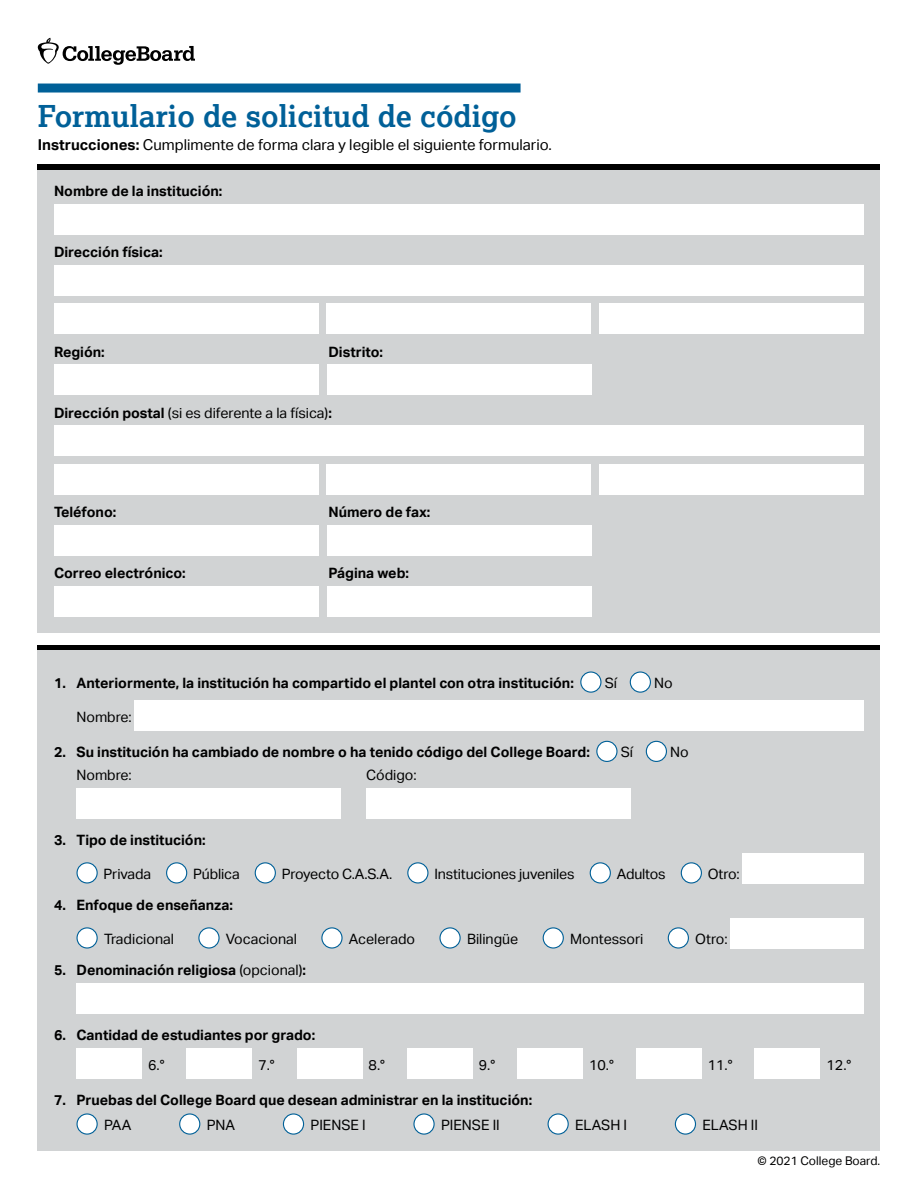
<style>
.page{position:relative;width:918px;height:1188px;background:#fff}
.page>*{position:absolute;margin:0;border:0;box-sizing:border-box;transform-origin:0 0}
.t1{font:700 30px "Lexia";color:#006098}
.t2{font:15px "Aktiv Grotesk";color:#000}
.t3{font:700 14.25px "Aktiv Grotesk";color:#000}
.t4{font:14.25px "Aktiv Grotesk";color:#000}
.t5{font:14.25px "Aktiv Grotesk";letter-spacing:-.025em;color:#000}
.t6{font:12px "Aktiv Grotesk";color:#000}
.s1{font-weight:700}
.s2{font-weight:400}
</style>
<div class="page">
<div style="left:38px;top:84px;width:483px;height:9px;background:#006098"></div>
<svg style="left:38px;top:38px;width:157px;height:27px"></svg>
<div style="left:38px;top:164px;width:842px;height:6px;background:#000"></div>
<div style="left:38px;top:170px;width:842px;height:463px;background:#d1d3d4"></div>
<div style="left:54px;top:204px;width:810px;height:31px;background:#fff"></div>
<div style="left:54px;top:265px;width:810px;height:31px;background:#fff"></div>
<div style="left:54px;top:304px;width:264px;height:30px;background:#fff"></div>
<div style="left:327px;top:304px;width:264px;height:30px;background:#fff"></div>
<div style="left:600px;top:304px;width:264px;height:30px;background:#fff"></div>
<div style="left:54px;top:365px;width:264px;height:30px;background:#fff"></div>
<div style="left:327px;top:365px;width:264px;height:30px;background:#fff"></div>
<div style="left:54px;top:426px;width:810px;height:30px;background:#fff"></div>
<div style="left:54px;top:464px;width:264px;height:30px;background:#fff"></div>
<div style="left:327px;top:464px;width:264px;height:30px;background:#fff"></div>
<div style="left:600px;top:464px;width:264px;height:30px;background:#fff"></div>
<div style="left:54px;top:525px;width:264px;height:30px;background:#fff"></div>
<div style="left:327px;top:525px;width:264px;height:30px;background:#fff"></div>
<div style="left:54px;top:586px;width:264px;height:30px;background:#fff"></div>
<div style="left:327px;top:586px;width:264px;height:30px;background:#fff"></div>
<div style="left:38px;top:645px;width:842px;height:6px;background:#000"></div>
<div style="left:38px;top:651px;width:842px;height:500px;background:#d1d3d4"></div>
<div style="left:581px;top:672px;width:20px;height:20px;background:#fff;border-radius:50%"></div>
<div style="left:580px;top:671px;width:22px;height:22px;border:1px solid #006098;border-radius:50%"></div>
<div style="left:630px;top:672px;width:20px;height:20px;background:#fff;border-radius:50%"></div>
<div style="left:630px;top:671px;width:21px;height:22px;border:1px solid #006098;border-radius:50%"></div>
<div style="left:135px;top:700px;width:729px;height:31px;background:#fff"></div>
<div style="left:597px;top:741px;width:20px;height:20px;background:#fff;border-radius:50%"></div>
<div style="left:596px;top:741px;width:22px;height:21px;border:1px solid #006098;border-radius:50%"></div>
<div style="left:646px;top:741px;width:20px;height:20px;background:#fff;border-radius:50%"></div>
<div style="left:646px;top:741px;width:21px;height:21px;border:1px solid #006098;border-radius:50%"></div>
<div style="left:76px;top:788px;width:265px;height:30px;background:#fff"></div>
<div style="left:366px;top:788px;width:264px;height:30px;background:#fff"></div>
<div style="left:77px;top:863px;width:20px;height:20px;background:#fff;border-radius:50%"></div>
<div style="left:76px;top:862px;width:22px;height:22px;border:1px solid #006098;border-radius:50%"></div>
<div style="left:167px;top:863px;width:20px;height:20px;background:#fff;border-radius:50%"></div>
<div style="left:166px;top:862px;width:21px;height:22px;border:1px solid #006098;border-radius:50%"></div>
<div style="left:255px;top:863px;width:20px;height:20px;background:#fff;border-radius:50%"></div>
<div style="left:255px;top:862px;width:21px;height:22px;border:1px solid #006098;border-radius:50%"></div>
<div style="left:408px;top:863px;width:20px;height:20px;background:#fff;border-radius:50%"></div>
<div style="left:407px;top:862px;width:22px;height:22px;border:1px solid #006098;border-radius:50%"></div>
<div style="left:590px;top:863px;width:20px;height:20px;background:#fff;border-radius:50%"></div>
<div style="left:590px;top:862px;width:21px;height:22px;border:1px solid #006098;border-radius:50%"></div>
<div style="left:681px;top:863px;width:20px;height:20px;background:#fff;border-radius:50%"></div>
<div style="left:681px;top:862px;width:21px;height:22px;border:1px solid #006098;border-radius:50%"></div>
<div style="left:743px;top:853px;width:121px;height:31px;background:#fff"></div>
<div style="left:77px;top:928px;width:20px;height:20px;background:#fff;border-radius:50%"></div>
<div style="left:76px;top:927px;width:22px;height:22px;border:1px solid #006098;border-radius:50%"></div>
<div style="left:199px;top:928px;width:20px;height:20px;background:#fff;border-radius:50%"></div>
<div style="left:198px;top:927px;width:22px;height:22px;border:1px solid #006098;border-radius:50%"></div>
<div style="left:322px;top:928px;width:20px;height:20px;background:#fff;border-radius:50%"></div>
<div style="left:321px;top:927px;width:22px;height:22px;border:1px solid #006098;border-radius:50%"></div>
<div style="left:440px;top:928px;width:20px;height:20px;background:#fff;border-radius:50%"></div>
<div style="left:439px;top:927px;width:22px;height:22px;border:1px solid #006098;border-radius:50%"></div>
<div style="left:543px;top:928px;width:20px;height:20px;background:#fff;border-radius:50%"></div>
<div style="left:543px;top:927px;width:21px;height:22px;border:1px solid #006098;border-radius:50%"></div>
<div style="left:668px;top:928px;width:20px;height:20px;background:#fff;border-radius:50%"></div>
<div style="left:668px;top:927px;width:21px;height:22px;border:1px solid #006098;border-radius:50%"></div>
<div style="left:731px;top:918px;width:133px;height:31px;background:#fff"></div>
<div style="left:76px;top:983px;width:788px;height:31px;background:#fff"></div>
<div style="left:76px;top:1048px;width:66px;height:31px;background:#fff"></div>
<div style="left:187px;top:1048px;width:65px;height:31px;background:#fff"></div>
<div style="left:297px;top:1048px;width:65px;height:31px;background:#fff"></div>
<div style="left:407px;top:1048px;width:66px;height:31px;background:#fff"></div>
<div style="left:518px;top:1048px;width:65px;height:31px;background:#fff"></div>
<div style="left:636px;top:1048px;width:65px;height:31px;background:#fff"></div>
<div style="left:755px;top:1048px;width:65px;height:31px;background:#fff"></div>
<div style="left:77px;top:1114px;width:20px;height:20px;background:#fff;border-radius:50%"></div>
<div style="left:76px;top:1113px;width:22px;height:22px;border:1px solid #006098;border-radius:50%"></div>
<div style="left:180px;top:1114px;width:20px;height:20px;background:#fff;border-radius:50%"></div>
<div style="left:179px;top:1113px;width:21px;height:22px;border:1px solid #006098;border-radius:50%"></div>
<div style="left:283px;top:1114px;width:21px;height:20px;background:#fff;border-radius:50%"></div>
<div style="left:283px;top:1113px;width:21px;height:22px;border:1px solid #006098;border-radius:50%"></div>
<div style="left:414px;top:1114px;width:20px;height:20px;background:#fff;border-radius:50%"></div>
<div style="left:413px;top:1113px;width:22px;height:22px;border:1px solid #006098;border-radius:50%"></div>
<div style="left:548px;top:1114px;width:20px;height:20px;background:#fff;border-radius:50%"></div>
<div style="left:548px;top:1113px;width:21px;height:22px;border:1px solid #006098;border-radius:50%"></div>
<div style="left:675px;top:1114px;width:20px;height:20px;background:#fff;border-radius:50%"></div>
<div style="left:675px;top:1113px;width:21px;height:22px;border:1px solid #006098;border-radius:50%"></div>
<p class="t1" style="left:38px;top:97px;width:480px">Formulario de solicitud de código</p>
<p class="t2" style="left:38px;top:136px;width:516px"><span class="s1">Instrucciones:</span> Cumplimente de forma clara y legible el siguiente formulario.</p>
<p class="t3" style="left:54px;top:183px;width:170px">Nombre de la institución:</p>
<p class="t3" style="left:54px;top:244px;width:110px">Dirección física:</p>
<p class="t3" style="left:54px;top:343px;width:52px">Región:</p>
<p class="t3" style="left:328px;top:343px;width:56px">Distrito:</p>
<p class="t4" style="left:54px;top:404px;width:279px"><span class="s1">Dirección postal</span> (si es diferente a la física)<span class="s1">:</span></p>
<p class="t3" style="left:54px;top:504px;width:64px">Teléfono:</p>
<p class="t3" style="left:328px;top:504px;width:103px">Número de fax:</p>
<p class="t3" style="left:54px;top:565px;width:133px">Correo electrónico:</p>
<p class="t3" style="left:328px;top:565px;width:82px">Página web:</p>
<p class="t3" style="left:54px;top:675px;width:521px">1. Anteriormente, la institución ha compartido el plantel con otra institución:</p>
<p class="t4" style="left:605px;top:675px;width:14px">Sí</p>
<p class="t4" style="left:654px;top:675px;width:20px">No</p>
<p class="t4" style="left:77px;top:708px;width:57px">Nombre:</p>
<p class="t3" style="left:54px;top:744px;width:537px">2. Su institución ha cambiado de nombre o ha tenido código del College Board:</p>
<p class="t4" style="left:621px;top:744px;width:14px">Sí</p>
<p class="t4" style="left:670px;top:744px;width:20px">No</p>
<p class="t4" style="left:77px;top:767px;width:57px">Nombre:</p>
<p class="t4" style="left:366px;top:767px;width:52px">Código:</p>
<p class="t3" style="left:54px;top:832px;width:153px">3. Tipo de institución:</p>
<p class="t4" style="left:104px;top:866px;width:49px">Privada</p>
<p class="t4" style="left:193px;top:866px;width:48px">Pública</p>
<p class="t5" style="left:282px;top:866px;width:112px">Proyecto C.A.S.A.</p>
<p class="t4" style="left:434px;top:866px;width:142px">Instituciones juveniles</p>
<p class="t4" style="left:617px;top:866px;width:50px">Adultos</p>
<p class="t4" style="left:708px;top:866px;width:33px">Otro:</p>
<p class="t3" style="left:54px;top:897px;width:180px">4. Enfoque de enseñanza:</p>
<p class="t4" style="left:104px;top:931px;width:72px">Tradicional</p>
<p class="t4" style="left:226px;top:931px;width:73px">Vocacional</p>
<p class="t4" style="left:349px;top:931px;width:68px">Acelerado</p>
<p class="t4" style="left:467px;top:931px;width:53px">Bilingüe</p>
<p class="t4" style="left:570px;top:931px;width:75px">Montessori</p>
<p class="t4" style="left:695px;top:931px;width:34px">Otro:</p>
<p class="t3" style="left:54px;top:962px;width:253px">5. Denominación religiosa <span class="s2">(opcional)</span>:</p>
<p class="t3" style="left:54px;top:1027px;width:263px">6. Cantidad de estudiantes por grado:</p>
<p class="t4" style="left:148px;top:1056px;width:18px">6.°</p>
<p class="t4" style="left:258px;top:1056px;width:18px">7.°</p>
<p class="t4" style="left:369px;top:1056px;width:18px">8.°</p>
<p class="t4" style="left:479px;top:1056px;width:18px">9.°</p>
<p class="t4" style="left:589px;top:1056px;width:26px">10.°</p>
<p class="t4" style="left:708px;top:1056px;width:26px">11.°</p>
<p class="t4" style="left:826px;top:1056px;width:26px">12.°</p>
<p class="t3" style="left:54px;top:1092px;width:480px">7. Pruebas del College Board que desean administrar en la institución:</p>
<p class="t4" style="left:104px;top:1117px;width:29px">PAA</p>
<p class="t4" style="left:207px;top:1117px;width:30px">PNA</p>
<p class="t4" style="left:310px;top:1117px;width:57px">PIENSE I</p>
<p class="t4" style="left:441px;top:1117px;width:60px">PIENSE II</p>
<p class="t4" style="left:575px;top:1117px;width:54px">ELASH I</p>
<p class="t4" style="left:702px;top:1117px;width:57px">ELASH II</p>
<p class="t6" style="left:757px;top:1154px;width:124px">© 2021 College Board.</p>
</div>
